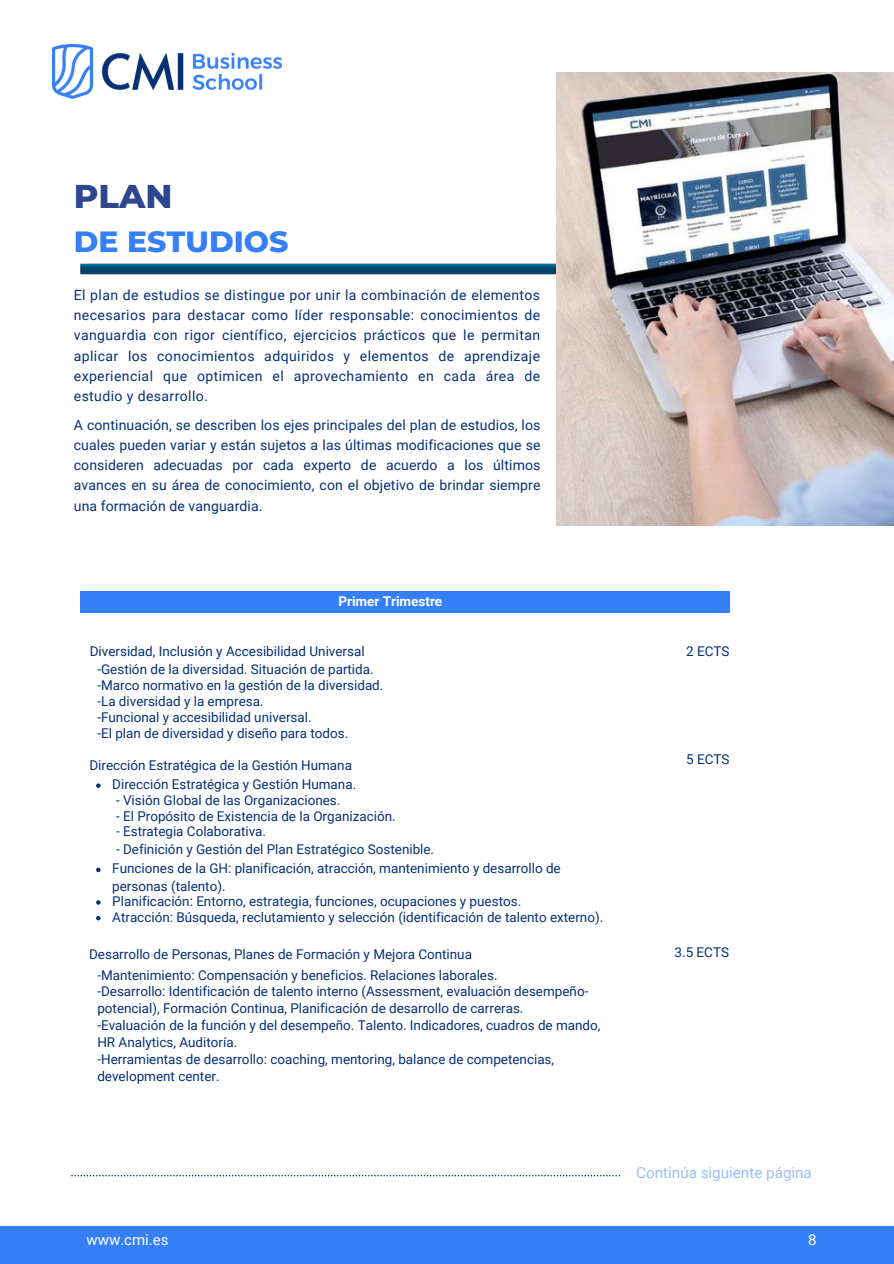
<style>
.page{position:relative;width:894px;height:1264px;background:#fff}
.page>*{position:absolute;margin:0;border:0;box-sizing:border-box;transform-origin:0 0}
.t1{font:800 33.6px "Montserrat";color:#2d468f}
.t2{font:800 29.85px "Montserrat";color:#357ff8}
.t3{font:15.15px "Roboto";color:#9abffb}
.t4{font:15px "Roboto";color:#fff}
.t5{font:14.1px/20.2px "Roboto";letter-spacing:.02em;color:#063075;text-align:justify}
.t6{font:13.5px/16.8px "Roboto";color:#063075}
.t7{font:700 13.5px "Roboto";color:#fff}
</style>
<div class="page">
<img style="left:80px;top:263px;width:476px;height:12px">
<img style="left:556px;top:72px;width:336px;height:453px">
<svg style="left:71px;top:1174px;width:549px;height:2px"></svg>
<div style="left:80px;top:591px;width:649px;height:21px;background:#357ff8"></div>
<div style="left:0;top:1226px;width:893px;height:37px;background:#357ff8"></div>
<svg style="left:96px;top:783px;width:5px;height:5px"></svg>
<svg style="left:96px;top:867px;width:5px;height:5px"></svg>
<svg style="left:96px;top:900px;width:5px;height:4px"></svg>
<svg style="left:96px;top:916px;width:5px;height:4px"></svg>
<img style="left:53px;top:45px;width:228px;height:54px">
<p class="t1" style="left:74px;top:175px;width:100px">PLAN</p>
<p class="t2" style="left:74px;top:223px;width:216px">DE ESTUDIOS</p>
<h1 class="t5" style="left:74px;top:285px;width:467px">El plan de estudios se distingue por unir la combinación de elementos necesarios para destacar como líder responsable: conocimientos de vanguardia con rigor científico, ejercicios prácticos que le permitan aplicar los conocimientos adquiridos y elementos de aprendizaje experiencial que optimicen el aprovechamiento en cada área de estudio y desarrollo.</h1>
<h2 class="t5" style="left:74px;top:415px;width:468px">A continuación, se describen los ejes principales del plan de estudios, los cuales pueden variar y están sujetos a las últimas modificaciones que se consideren adecuadas por cada experto de acuerdo a los últimos avances en su área de conocimiento, con el objetivo de brindar siempre una formación de vanguardia.</h2>
<p class="t7" style="left:338px;top:593px;width:105px">Primer Trimestre</p>
<h2 class="t6" style="left:90px;top:643px;width:276px">Diversidad, Inclusión y Accesibilidad Universal</h2>
<h4 class="t6" style="left:686px;top:643px;width:45px">2 ECTS</h4>
<p class="t6" style="left:97px;top:660px;width:278px">-Gestión de la diversidad. Situación de partida.</p>
<p class="t6" style="left:97px;top:676px;width:287px">-Marco normativo en la gestión de la diversidad.</p>
<p class="t6" style="left:97px;top:692px;width:168px">-La diversidad y la empresa.</p>
<p class="t6" style="left:97px;top:708px;width:216px">-Funcional y accesibilidad universal.</p>
<p class="t6" style="left:97px;top:724px;width:252px">-El plan de diversidad y diseño para todos.</p>
<p class="t6" style="left:686px;top:751px;width:45px">5 ECTS</p>
<p class="t6" style="left:112px;top:776px;width:245px">Dirección Estratégica y Gestión Humana.</p>
<p class="t6" style="left:116px;top:791px;width:226px">- Visión Global de las Organizaciones.</p>
<p class="t6" style="left:116px;top:807px;width:281px">- El Propósito de Existencia de la Organización.</p>
<p class="t6" style="left:116px;top:823px;width:151px">- Estrategia Colaborativa.</p>
<p class="t6" style="left:116px;top:841px;width:319px">- Definición y Gestión del Plan Estratégico Sostenible.</p>
<p class="t6" style="left:112px;top:859px;width:450px;line-height:18px">Funciones de la GH: planificación, atracción, mantenimiento y desarrollo de personas (talento).</p>
<p class="t6" style="left:112px;top:892px;width:410px">Planificación: Entorno, estrategia, funciones, ocupaciones y puestos.</p>
<p class="t6" style="left:112px;top:908px;width:492px">Atracción: Búsqueda, reclutamiento y selección (identificación de talento externo).</p>
<p class="t6" style="left:89px;top:756px;width:264px">Dirección Estratégica de la Gestión Humana</p>
<p class="t6" style="left:89px;top:945px;width:384px">Desarrollo de Personas, Planes de Formación y Mejora Continua</p>
<p class="t6" style="left:97px;top:966px;width:401px">-Mantenimiento: Compensación y beneficios. Relaciones laborales.</p>
<p class="t6" style="left:97px;top:983px;width:492px">-Desarrollo: Identificación de talento interno (Assessment, evaluación desempeño&shy;potencial), Formación Continua, Planificación de desarrollo de carreras.</p>
<p class="t6" style="left:97px;top:1017px;width:504px">-Evaluación de la función y del desempeño. Talento. Indicadores, cuadros de mando,<br>HR Analytics, Auditoría.</p>
<p class="t6" style="left:97px;top:1050px;width:458px">-Herramientas de desarrollo: coaching, mentoring, balance de competencias, development center.</p>
<p class="t4" style="left:86px;top:1230px;width:83px">www.cmi.es</p>
<p class="t6" style="left:674px;top:943px;width:56px">3.5 ECTS</p>
<p class="t3" style="left:636px;top:1163px;width:177px">Continúa siguiente página</p>
<p class="t4" style="left:807px;top:1230px;width:10px">8</p>
</div>
